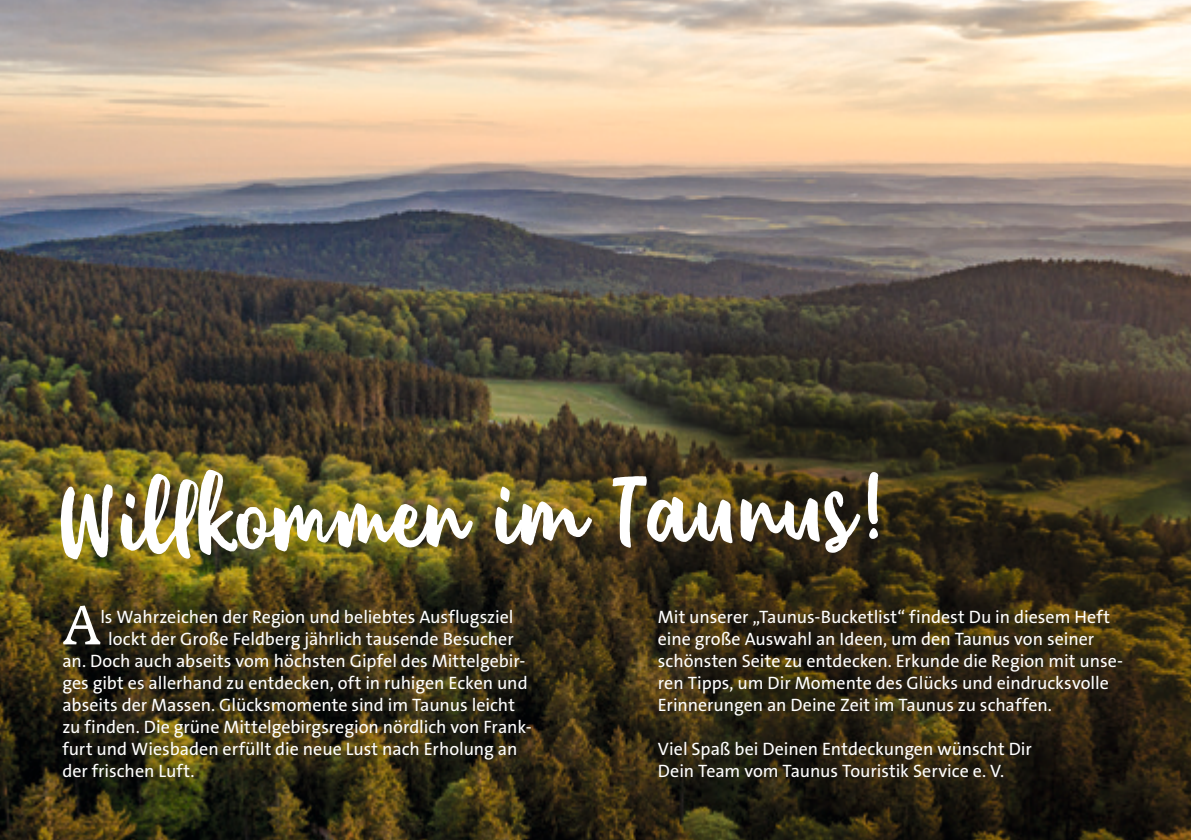
<style>
.page{position:relative;width:1191px;height:840px;background:#fff}
.page>*{position:absolute;margin:0;border:0;box-sizing:border-box;transform-origin:0 0}
.t1{font:124px "Believer";color:#fff}
.t2{font:54px "Fedra Serif A Pro";color:#fff}
.t3{font:18px/22px "The Sans B5 Plain";color:#fff}
</style>
<div class="page">
<img style="left:0;top:0;width:1191px;height:839px">
<h1 class="t1" style="left:63px;top:462px;width:836px;rotate:-1deg">Will komm en im Taunus!</h1>
<h2 class="t2" style="left:63px;top:593px;width:39px">A</h2>
<p class="t3" style="left:100px;top:606px;width:414px">ls Wahrzeichen der Region und beliebtes Ausflugsziel</p>
<p class="t3" style="left:108px;top:628px;width:407px">lockt der Große Feldberg jährlich tausende Besucher</p>
<p class="t3" style="left:62px;top:650px;width:464px">an. Doch auch abseits vom höchsten Gipfel des Mittelgebir-</p>
<p class="t3" style="left:62px;top:672px;width:467px">ges gibt es allerhand zu entdecken, oft in ruhigen Ecken und</p>
<p class="t3" style="left:62px;top:694px;width:454px">abseits der Massen. Glücksmomente sind im Taunus leicht</p>
<p class="t3" style="left:62px;top:716px;width:471px">zu finden. Die grüne Mittelgebirgsregion nördlich von Frank-</p>
<p class="t3" style="left:62px;top:738px;width:456px">furt und Wiesbaden erfüllt die neue Lust nach Erholung an</p>
<p class="t3" style="left:62px;top:760px;width:134px">der frischen Luft.</p>
<p class="t3" style="left:658px;top:606px;width:467px">Mit unserer „Taunus-Bucketlist“ findest Du in diesem Heft eine große Auswahl an Ideen, um den Taunus von seiner schönsten Seite zu entdecken. Erkunde die Region mit unse&shy;ren Tipps, um Dir Momente des Glücks und eindrucksvolle Erinnerungen an Deine Zeit im Taunus zu schaffen.</p>
<p class="t3" style="left:658px;top:738px;width:375px">Viel Spaß bei Deinen Entdeckungen wünscht Dir<br>Dein Team vom Taunus Touristik Service e. V.</p>
</div>
